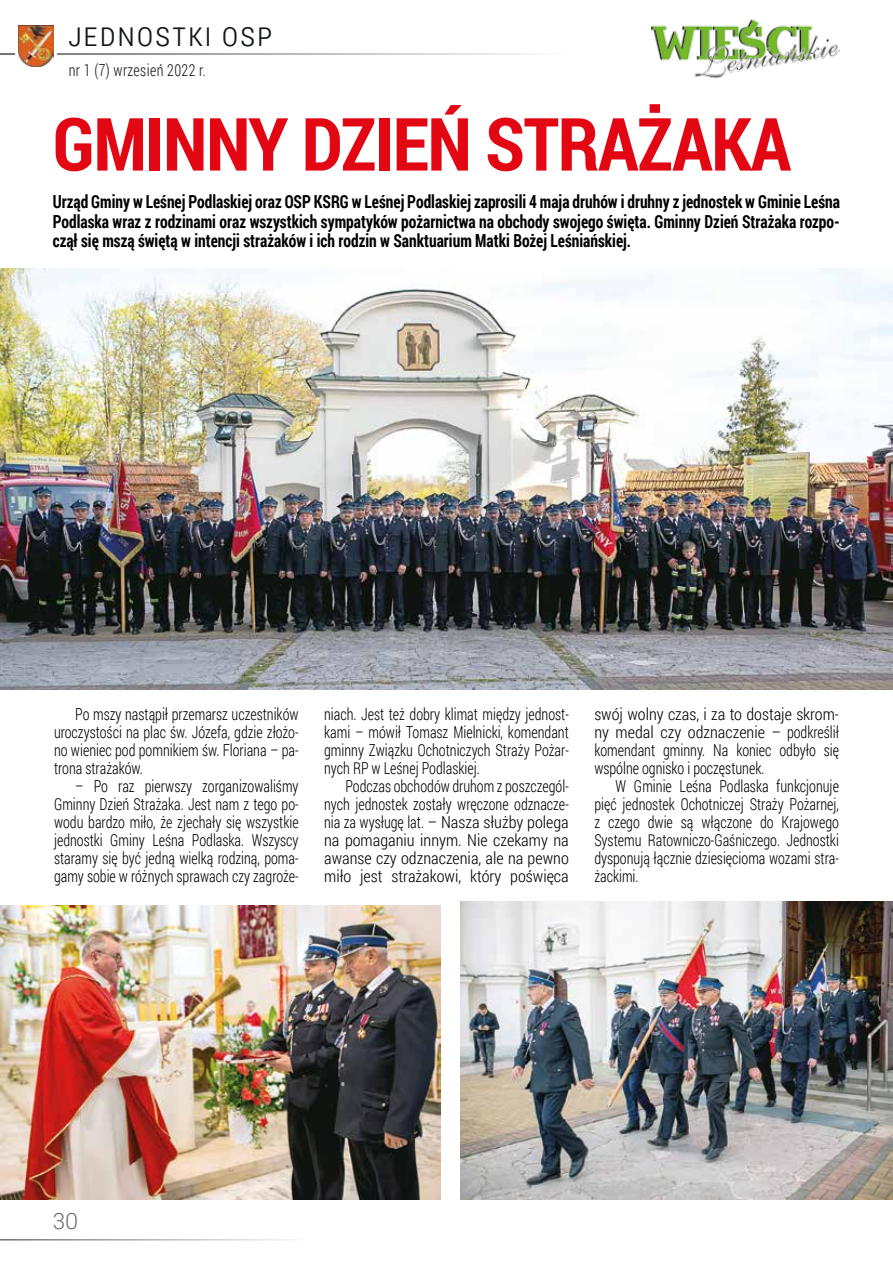
<style>
.page{position:relative;width:893px;height:1263px;background:#fff}
.page>*{position:absolute;margin:0;border:0;box-sizing:border-box;transform-origin:0 0}
.t1{font:700 73.5px "Roboto Condensed";letter-spacing:-.02em;color:#e30613}
.t2{font:300 33px "Roboto Condensed";color:#15181a}
.t3{font:300 22.5px "Roboto";color:#6b6d6d}
.t4{font:700 18px/19.5px "Roboto Condensed";color:#000;text-align:justify;scale:.87 1}
.t5{font:300 16.5px/18px "Roboto Condensed";color:#000;text-align:justify;scale:.87 1}
.t6{font:300 16.5px/18px "Roboto Condensed";color:#000;text-align:justify}
.t7{font:300 16.5px "Roboto Condensed";letter-spacing:.025em;color:#15181a;scale:.87 1}
</style>
<div class="page">
<hr style="left:0;top:1239px;width:311px;height:1px;background:#6b6d6d">
<img style="left:651px;top:19px;width:189px;height:60px">
<hr style="left:0;top:53px;width:569px;height:1px;background:#6b6d6d">
<hr style="left:0;top:54px;width:569px;height:1px;background:#6b6d6d">
<svg style="left:15px;top:47px;width:42px;height:10px"></svg>
<img style="left:19px;top:26px;width:34px;height:41px">
<img style="left:0;top:268px;width:893px;height:422px">
<img style="left:0;top:906px;width:440px;height:293px">
<img style="left:461px;top:901px;width:432px;height:298px">
<h2 class="t2" style="left:68px;top:11px;width:206px">jednostki osp</h2>
<p class="t7" style="left:69px;top:58px;width:159px">nr 1 (7) wrzesień 2022 r.</p>
<h1 class="t1" style="left:53px;top:93px;width:740px">GMINNY DZIEŃ STRAŻAKA</h1>
<p class="t4" style="left:53px;top:191px;width:906px">Urząd Gminy w Leśnej Podlaskiej oraz OSP KSRG w Leśnej Podlaskiej zaprosili 4 maja druhów i druhny z jednostek w Gminie Leśna Podlaska wraz z rodzinami oraz wszystkich sympatyków pożarnictwa na obchody swojego święta. Gminny Dzień Strażaka rozpo&shy;czął się mszą świętą w intencji strażaków i ich rodzin w Sanktuarium Matki Bożej Leśniańskiej.</p>
<p class="t5" style="left:54px;top:705px;width:283px;text-indent:21px">Po mszy nastąpił przemarsz uczestników uroczystości na plac św. Józefa, gdzie złożo&shy;no wieniec pod pomnikiem św. Floriana – pa&shy;trona strażaków.</p>
<p class="t5" style="left:54px;top:777px;width:283px;text-indent:21px">– Po raz pierwszy zorganizowaliśmy Gminny Dzień Strażaka. Jest nam z tego po&shy;wodu bardzo miło, że zjechały się wszystkie jednostki Gminy Leśna Podlaska. Wszyscy staramy się być jedną wielką rodziną, poma&shy;gamy sobie w różnych sprawach czy zagroże-</p>
<p class="t5" style="left:324px;top:705px;width:283px">niach. Jest też dobry klimat między jednost&shy;kami – mówił Tomasz Mielnicki, komendant gminny Związku Ochotniczych Straży Pożar&shy;nych RP w Leśnej Podlaskiej.</p>
<p class="t5" style="left:324px;top:777px;width:283px;text-indent:21px">Podczas obchodów druhom z poszczegól&shy;nych jednostek zostały wręczone odznacze&shy;nia za wysługę lat. – Nasza służby polega na pomaganiu innym. Nie czekamy na awanse czy odznaczenia, ale na pewno miło jest strażakowi, który poświęca</p>
<p class="t6" style="left:594px;top:705px;width:246px">swój wolny czas, i za to dostaje skrom&shy;ny medal czy odznaczenie – podkreślił komendant gminny. Na koniec odbyło się wspólne ognisko i poczęstunek.</p>
<p class="t5" style="left:594px;top:777px;width:283px;text-indent:21px">W Gminie Leśna Podlaska funkcjonuje pięć jednostek Ochotniczej Straży Pożarnej, z czego dwie są włączone do Krajowego Systemu Ratowniczo-Gaśniczego. Jednostki dysponują łącznie dziesięcioma wozami stra&shy;żackimi.</p>
<h3 class="t3" style="left:53px;top:1205px;width:27px">30</h3>
</div>
